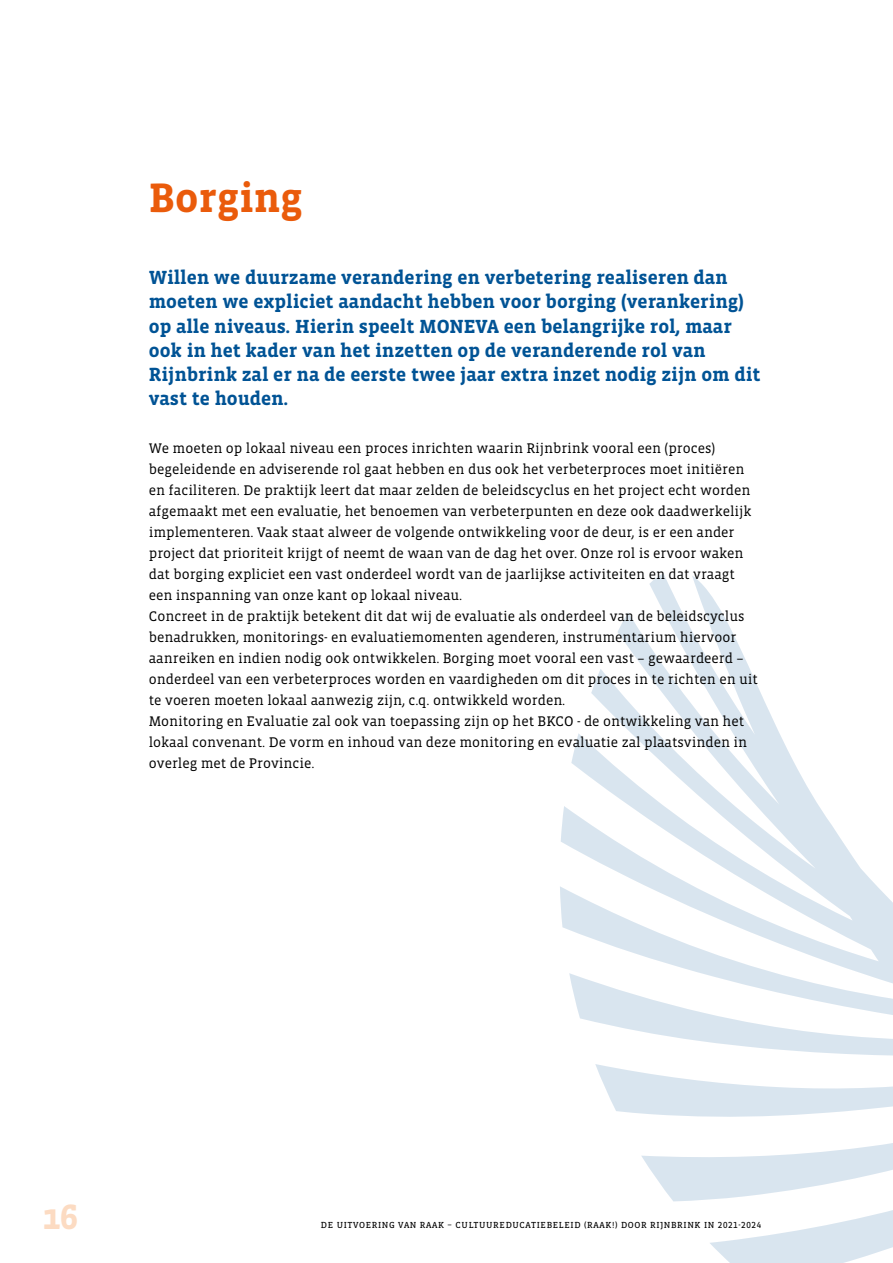
<style>
.page{position:relative;width:893px;height:1263px;background:#fff}
.page>*{position:absolute;margin:0;border:0;box-sizing:border-box;transform-origin:0 0}
.t1{font:700 42px "Vista Slab OTCE";color:#ea5b0b}
.t2{font:700 36px "Vista Slab OTCE";color:#fcdbc2}
.t3{font:700 19.5px/24px "Vista Slab OTCE";color:#005395}
.t4{font:14.25px/21px "Vista Slab OTCE";color:#000}
.t5{font:9px "Vista Slab OTCE";letter-spacing:.07em;color:#000}
</style>
<div class="page">
<svg style="left:560px;top:573px;width:333px;height:690px"></svg>
<h1 class="t1" style="left:149px;top:174px;width:155px">Borging</h1>
<p class="t3" style="left:149px;top:266px;width:613px">Willen we duurzame verandering en verbetering realiseren dan moeten we expliciet aandacht hebben voor borging (verankering) op alle niveaus. Hierin speelt MONEVA een belangrijke rol, maar ook in het kader van het inzetten op de veranderende rol van Rijnbrink zal er na de eerste twee jaar extra inzet nodig zijn om dit vast te houden.</p>
<p class="t4" style="left:149px;top:438px;width:604px">We moeten op lokaal niveau een proces inrichten waarin Rijnbrink vooral een (proces) begeleidende en adviserende rol gaat hebben en dus ook het verbeterproces moet initiëren en faciliteren. De praktijk leert dat maar zelden de beleidscyclus en het project echt worden afgemaakt met een evaluatie, het benoemen van verbeterpunten en deze ook daadwerkelijk implementeren. Vaak staat alweer de volgende ontwikkeling voor de deur, is er een ander project dat prioriteit krijgt of neemt de waan van de dag het over. Onze rol is ervoor waken dat borging expliciet een vast onderdeel wordt van de jaarlijkse activiteiten en dat vraagt een inspanning van onze kant op lokaal niveau.</p>
<p class="t4" style="left:149px;top:606px;width:611px">Concreet in de praktijk betekent dit dat wij de evaluatie als onderdeel van de beleidscyclus benadrukken, monitorings- en evaluatiemomenten agenderen, instrumentarium hiervoor aanreiken en indien nodig ook ontwikkelen. Borging moet vooral een vast – gewaardeerd – onderdeel van een verbeterproces worden en vaardigheden om dit proces in te richten en uit te voeren moeten lokaal aanwezig zijn, c.q. ontwikkeld worden.</p>
<p class="t4" style="left:149px;top:711px;width:600px">Monitoring en Evaluatie zal ook van toepassing zijn op het BKCO - de ontwikkeling van het lokaal convenant. De vorm en inhoud van deze monitoring en evaluatie zal plaatsvinden in overleg met de Provincie.</p>
<h2 class="t2" style="left:43px;top:1196px;width:37px">16</h2>
<p class="t5" style="left:321px;top:1219px;width:442px">DE UITVOERING VAN RAAK – CULTUUREDUCATIEBELEID (RAAK!) DOOR RIJNBRINK IN 2021-2024</p>
</div>
